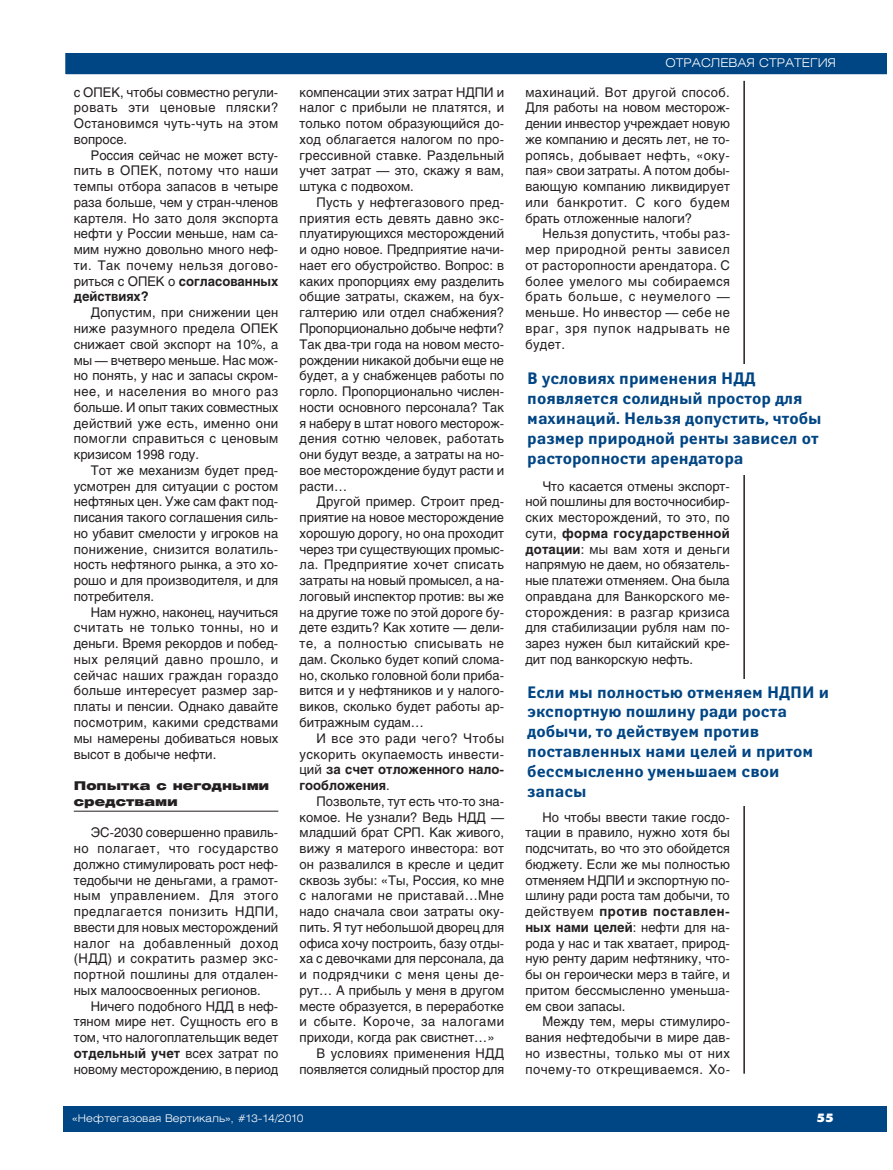
<style>
.page{position:relative;width:893px;height:1170px;background:#fff}
.page>*{position:absolute;margin:0;border:0;box-sizing:border-box;transform-origin:0 0}
.t1{font:700 16.5px/19.8px "Yanus C";color:#004584}
.t2{font:13.2px/15.8px "Helios";color:#231f20;text-align:justify}
.t3{font:13.2px "Helios";letter-spacing:.04em;color:#231f20}
.t4{font:13.2px "Helios";letter-spacing:.03em;color:#231f20}
.t5{font:13.2px "Helios";letter-spacing:.025em;color:#231f20}
.t6{font:900 12px/15.8px "Helios Ext";letter-spacing:.005em;color:#231f20}
.t7{font:300 12px "Helios Ext";color:#fff}
.t8{font:12px "Futura Futuris XC";color:#fff}
.t9{font:300 10.5px "Helios Ext";color:#fff}
.s1{font-weight:700}
</style>
<div class="page">
<div style="left:64px;top:1106px;width:823px;height:25px;background:#004584"></div>
<hr style="left:74px;top:810px;width:204px;height:1px;background:#231f20">
<div style="left:65px;top:53px;width:822px;height:21px;background:#004584"></div>
<div style="left:64px;top:51px;width:825px;height:25px;border:2px solid #fff"></div>
<hr style="left:743px;top:81px;width:2px;height:992px;background:#231f20">
<div style="left:527px;top:364px;width:312px;height:111px;background:#fff"></div>
<div style="left:527px;top:679px;width:312px;height:126px;background:#fff"></div>
<p class="t2" style="left:74px;top:85px;width:206px">с ОПЕК, чтобы совместно регули&shy;ровать эти ценовые пляски?<br>Остановимся чуть-чуть на этом вопросе.</p>
<p class="t2" style="left:74px;top:148px;width:206px;text-indent:17px">Россия сейчас не может всту&shy;пить в ОПЕК, потому что наши темпы отбора запасов в четыре раза больше, чем у стран-членов картеля. Но зато доля экспорта нефти у России меньше, нам са&shy;мим нужно довольно много неф&shy;ти. Так почему нельзя догово&shy;риться с ОПЕК о <span class="s1">согласованных действиях?</span></p>
<p class="t2" style="left:74px;top:306px;width:206px;text-indent:17px">Допустим, при снижении цен ниже разумного предела ОПЕК снижает свой экспорт на 10%, а мы — вчетверо меньше. Нас мож&shy;но понять, у нас и запасы скром&shy;нее, и населения во много раз больше. И опыт таких совместных действий уже есть, именно они помогли справиться с ценовым кризисом 1998 году.</p>
<p class="t2" style="left:74px;top:463px;width:206px;text-indent:17px">Тот же механизм будет пред&shy;усмотрен для ситуации с ростом нефтяных цен. Уже сам факт под&shy;писания такого соглашения силь&shy;но убавит смелости у игроков на понижение, снизится волатиль&shy;ность нефтяного рынка, а это хо&shy;рошо и для производителя, и для потребителя.</p>
<p class="t2" style="left:74px;top:605px;width:206px;text-indent:17px">Нам нужно, наконец, научиться считать не только тонны, но и деньги. Время рекордов и побед&shy;ных реляций давно прошло, и сейчас наших граждан гораздо больше интересует размер зар&shy;платы и пенсии. Однако давайте посмотрим, какими средствами мы намерены добиваться новых высот в добыче нефти.</p>
<p class="t6" style="left:74px;top:778px;width:197px">Попытка с негодными средствами</p>
<p class="t2" style="left:74px;top:826px;width:206px;text-indent:17px">ЭС-2030 совершенно правиль&shy;но полагает, что государство должно стимулировать рост неф&shy;тедобычи не деньгами, а грамот&shy;ным управлением. Для этого предлагается понизить НДПИ, ввести для новых месторождений налог на добавленный доход (НДД) и сократить размер экс&shy;портной пошлины для отдален&shy;ных малоосвоенных регионов.</p>
<p class="t2" style="left:74px;top:999px;width:206px;text-indent:17px">Ничего подобного НДД в неф&shy;тяном мире нет. Сущность его в том, что налогоплательщик ведет <span class="s1">отдельный учет</span> всех затрат по новому месторождению, в период</p>
<p class="t2" style="left:300px;top:85px;width:206px">компенсации этих затрат НДПИ и налог с прибыли не платятся, и только потом образующийся до&shy;ход облагается налогом по про&shy;грессивной ставке. Раздельный учет затрат — это, скажу я вам, штука с подвохом.</p>
<p class="t2" style="left:300px;top:196px;width:206px;text-indent:17px">Пусть у нефтегазового пред&shy;приятия есть девять давно экс&shy;плуатирующихся месторождений и одно новое. Предприятие начи&shy;нает его обустройство. Вопрос: в каких пропорциях ему разделить общие затраты, скажем, на бух&shy;галтерию или отдел снабжения?<br>Пропорционально добыче нефти?<br>Так два-три года на новом место&shy;рождении никакой добычи еще не будет, а у снабженцев работы по горло. Пропорционально числен&shy;ности основного персонала? Так я наберу в штат нового месторож&shy;дения сотню человек, работать они будут везде, а затраты на но&shy;вое месторождение будут расти и расти…</p>
<p class="t2" style="left:300px;top:495px;width:206px;text-indent:17px">Другой пример. Строит пред&shy;приятие на новое месторождение хорошую дорогу, но она проходит через три существующих промыс&shy;ла. Предприятие хочет списать затраты на новый промысел, а на&shy;логовый инспектор против: вы же на другие тоже по этой дороге бу&shy;дете ездить? Как хотите — дели&shy;те, а полностью списывать не дам. Сколько будет копий слома&shy;но, сколько головной боли приба&shy;вится и у нефтяников и у налого&shy;виков, сколько будет работы ар&shy;битражным судам…</p>
<p class="t2" style="left:300px;top:731px;width:206px;text-indent:17px">И все это ради чего? Чтобы ускорить окупаемость инвести&shy;ций <span class="s1">за счет отложенного нало&shy;гообложения</span>.</p>
<p class="t2" style="left:317px;top:794px;width:189px">Позвольте, тут есть что-то зна-</p>
<p class="t2" style="left:300px;top:810px;width:206px">комое. Не узнали? Ведь НДД —</p>
<p class="t2" style="left:300px;top:826px;width:206px">младший брат СРП. Как живого,</p>
<p class="t2" style="left:300px;top:841px;width:206px">вижу я матерого инвестора: вот</p>
<p class="t2" style="left:300px;top:857px;width:206px">он развалился в кресле и цедит</p>
<p class="t2" style="left:300px;top:873px;width:206px">сквозь зубы: «Ты, Россия, ко мне</p>
<p class="t4" style="left:300px;top:890px;width:206px">с налогами не приставай…Мне</p>
<p class="t2" style="left:300px;top:904px;width:206px">надо сначала свои затраты оку-</p>
<p class="t2" style="left:300px;top:920px;width:206px">пить. Я тут небольшой дворец для</p>
<p class="t2" style="left:300px;top:936px;width:206px">офиса хочу построить, базу отды-</p>
<p class="t2" style="left:300px;top:952px;width:206px">ха с девочками для персонала, да</p>
<p class="t3" style="left:300px;top:969px;width:206px">и подрядчики с меня цены де-</p>
<p class="t2" style="left:300px;top:983px;width:206px">рут… А прибыль у меня в другом</p>
<p class="t2" style="left:300px;top:999px;width:206px">месте образуется, в переработке</p>
<p class="t3" style="left:300px;top:1016px;width:206px">и сбыте. Короче, за налогами</p>
<p class="t2" style="left:300px;top:1030px;width:197px">приходи, когда рак свистнет…»</p>
<p class="t5" style="left:317px;top:1048px;width:189px">В условиях применения НДД</p>
<p class="t2" style="left:300px;top:1062px;width:206px">появляется солидный простор для</p>
<p class="t9" style="left:72px;top:1113px;width:233px">«Нефтегазовая Вертикаль», #13-14/2010</p>
<p class="t7" style="left:666px;top:58px;width:172px">ОТРАСЛЕВАЯ СТРАТЕГИЯ</p>
<p class="t2" style="left:525px;top:85px;width:206px">махинаций. Вот другой способ.<br>Для работы на новом месторож&shy;дении инвестор учреждает новую же компанию и десять лет, не то&shy;ропясь, добывает нефть, «оку&shy;пая» свои затраты. А потом добы&shy;вающую компанию ликвидирует или банкротит. С кого будем брать отложенные налоги?</p>
<p class="t2" style="left:525px;top:227px;width:206px;text-indent:17px">Нельзя допустить, чтобы раз&shy;мер природной ренты зависел от расторопности арендатора. С более умелого мы собираемся брать больше, с неумелого — меньше. Но инвестор — себе не враг, зря пупок надрывать не будет.</p>
<p class="t1" style="left:527px;top:370px;width:296px">В условиях применения НДД появляется солидный простор для махинаций. Нельзя допустить, чтобы размер природной ренты зависел от расторопности арендатора</p>
<p class="t2" style="left:525px;top:479px;width:206px;text-indent:17px">Что касается отмены экспорт&shy;ной пошлины для восточносибир&shy;ских месторождений, то это, по сути, <span class="s1">форма государственной дотации</span>: мы вам хотя и деньги напрямую не даем, но обязатель&shy;ные платежи отменяем. Она была оправдана для Ванкорского ме&shy;сторождения: в разгар кризиса для стабилизации рубля нам по&shy;зарез нужен был китайский кре&shy;дит под ванкорскую нефть.</p>
<p class="t1" style="left:527px;top:683px;width:303px">Если мы полностью отменяем НДПИ и экспортную пошлину ради роста добычи, то действуем против поставленных нами целей и притом бессмысленно уменьшаем свои запасы</p>
<p class="t2" style="left:525px;top:810px;width:206px;text-indent:17px">Но чтобы ввести такие госдо&shy;тации в правило, нужно хотя бы подсчитать, во что это обойдется бюджету. Если же мы полностью отменяем НДПИ и экспортную по&shy;шлину ради роста там добычи, то действуем <span class="s1">против поставлен&shy;ных нами целей</span>: нефти для на&shy;рода у нас и так хватает, природ&shy;ную ренту дарим нефтянику, что&shy;бы он героически мерз в тайге, и притом бессмысленно уменьша&shy;ем свои запасы.</p>
<p class="t2" style="left:525px;top:1015px;width:206px;text-indent:17px">Между тем, меры стимулиро&shy;вания нефтедобычи в мире дав&shy;но известны, только мы от них почему-то открещиваемся. Хо-</p>
<p class="t8" style="left:817px;top:1113px;width:18px">55</p>
</div>
